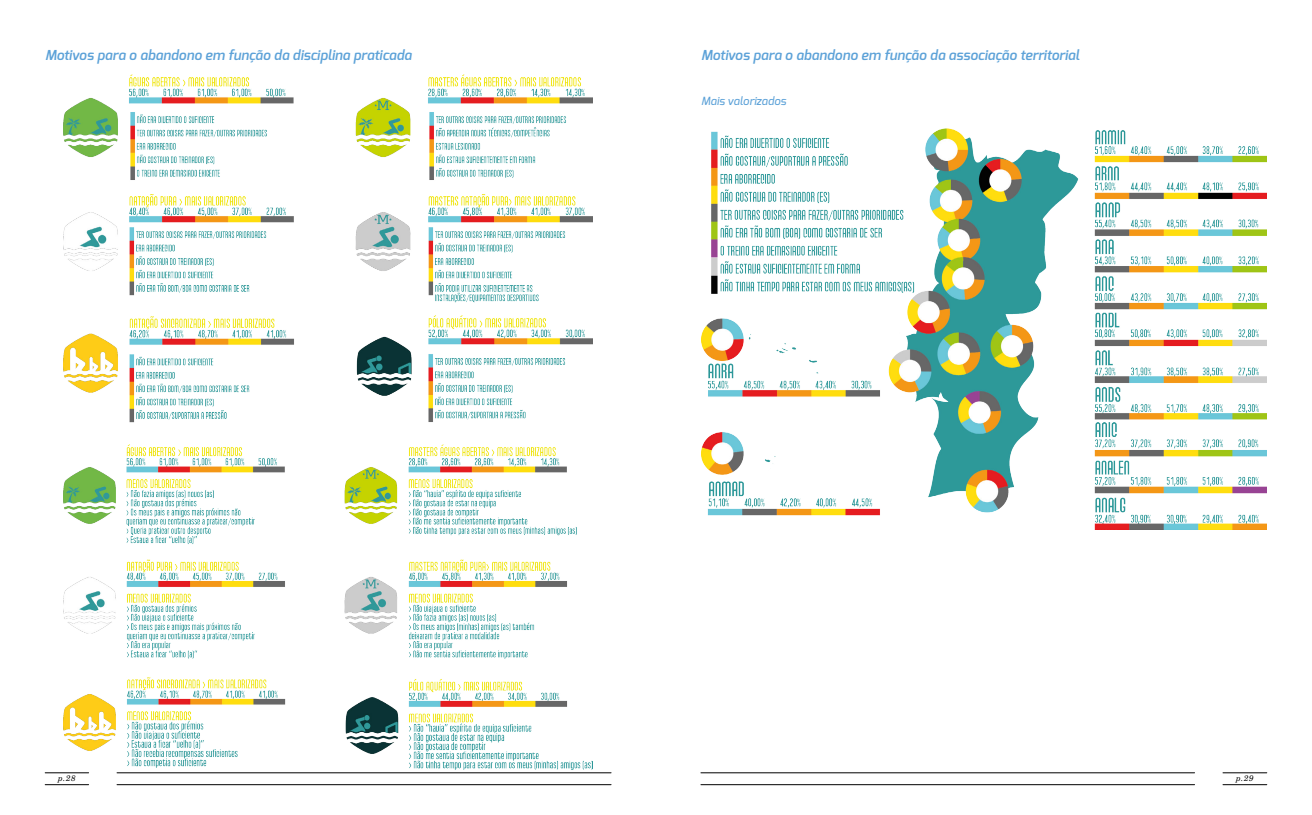
<style>
.page{position:relative;width:1312px;height:815px;background:#fff}
.page>*{position:absolute;margin:0;border:0;box-sizing:border-box;transform-origin:0 0}
.t1{font:italic 600 13.75px "Exo";letter-spacing:.01em;color:#5da2d8}
.t2{font:italic 500 11.25px "Exo";letter-spacing:.01em;color:#5da2d8}
.t3{font:italic 8.12px "New Century Schoolbook";color:#000}
</style>
<div class="page">
<hr style="left:45px;top:784px;width:44px;height:1px;background:#000101">
<hr style="left:117px;top:784px;width:494px;height:1px;background:#000101">
<hr style="left:45px;top:773px;width:44px;height:1px;background:#000101">
<hr style="left:117px;top:773px;width:494px;height:1px;background:#000101">
<hr style="left:1222px;top:773px;width:44px;height:1px;background:#000101">
<hr style="left:700px;top:773px;width:494px;height:1px;background:#000101">
<hr style="left:1222px;top:784px;width:44px;height:1px;background:#000101">
<hr style="left:700px;top:784px;width:494px;height:1px;background:#000101">
<img style="left:64px;top:74px;width:528px;height:349px">
<img style="left:64px;top:444px;width:528px;height:341px">
<img style="left:701px;top:128px;width:565px;height:402px">
<p class="t1" style="left:45px;top:46px;width:368px">Motivos para o abandono em função da disciplina praticada</p>
<p class="t1" style="left:701px;top:46px;width:380px">Motivos para o abandono em função da associação territorial</p>
<p class="t2" style="left:701px;top:94px;width:87px">Mais valorizados</p>
<p class="t3" style="left:58px;top:773px;width:19px">p.28</p>
<p class="t3" style="left:1235px;top:773px;width:19px">p.29</p>
</div>
